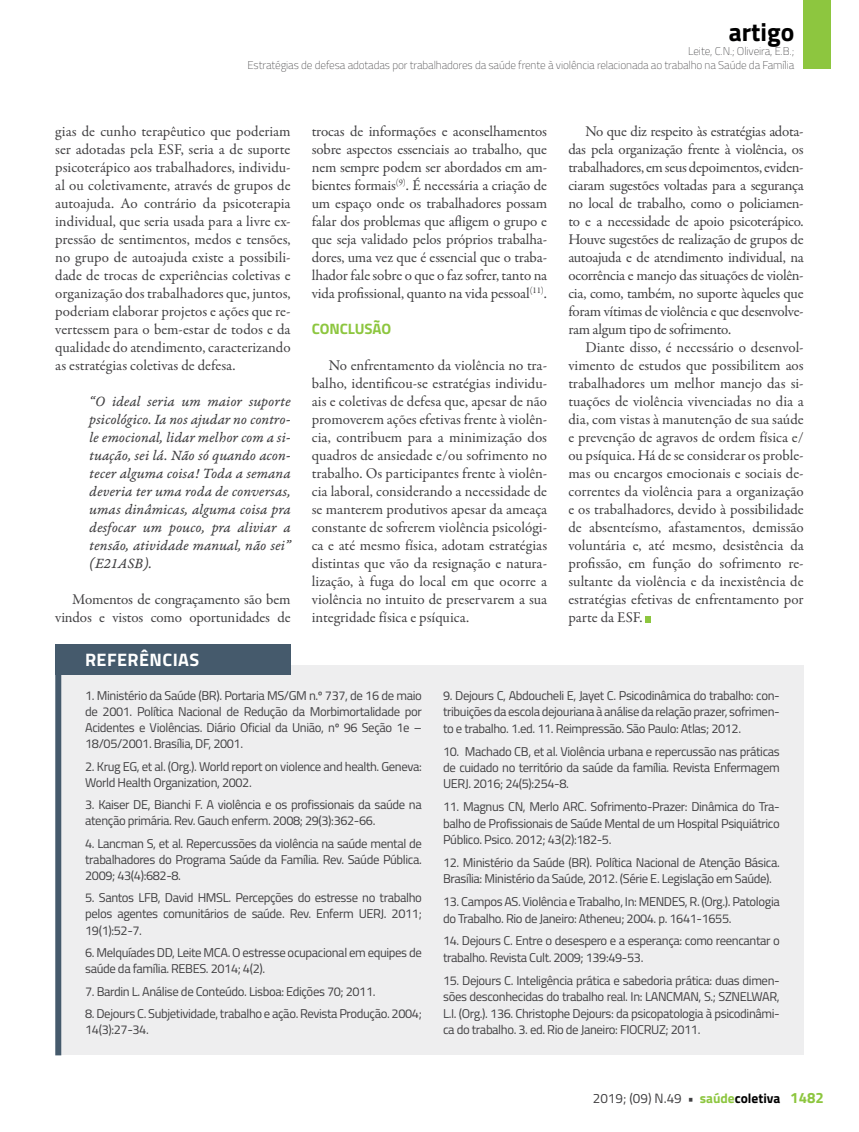
<style>
.page{position:relative;width:859px;height:1132px;background:#fff}
.page>*{position:absolute;margin:0;border:0;box-sizing:border-box;transform-origin:0 0}
.t1{font:700 25.5px "Titillium";color:#000}
.t2{font:700 18px "Titillium";letter-spacing:.025em;color:#fff}
.t3{font:15px/18px "Garamond Premr Pro";letter-spacing:-.01em;color:#414042;text-align:justify}
.t4{font:15px/18px "Garamond Premr Pro It Capt";color:#414042;text-align:justify}
.t5{font:700 15px "Titillium";letter-spacing:-.01em;color:#8dc63f}
.t6{font:13.5px "Titillium";color:#414042}
.t7{font:12.75px/16.4px "Titillium";letter-spacing:-.03em;color:#414042;text-align:justify}
.t8{font:100 11.25px/13.5px "Titillium";letter-spacing:-.01em;color:#414042;text-align:right}
.s1{font-weight:700}
.s2{font-weight:700;color:#8dc63f}
.s3{font-weight:700;color:#000}
.s4{font-weight:700;font-size:15px;color:#8dc63f}
</style>
<div class="page">
<div style="left:804px;top:0;width:27px;height:69px;background:#8dc63f"></div>
<svg style="left:645px;top:616px;width:6px;height:6px"></svg>
<div style="left:61px;top:665px;width:743px;height:389px;background:#eeeeef"></div>
<div style="left:55px;top:643px;width:236px;height:31px;background:#455a6c"></div>
<div style="left:55px;top:656px;width:6px;height:398px;background:#455a6c"></div>
<h1 class="t1" style="left:729px;top:12px;width:67px">artigo</h1>
<p class="t8" style="left:247px;top:44px;width:548px">Leite, C.N.; Oliveira, E.B.;<br>Estratégias de defesa adotadas por trabalhadores da saúde frente à violência relacionada ao trabalho na Saúde da Família</p>
<p class="t3" style="left:55px;top:122px;width:237px">gias de cunho terapêutico que poderiam ser adotadas pela ESF, seria a de suporte psicoterápico aos trabalhadores, individu&shy;al ou coletivamente, através de grupos de autoajuda. Ao contrário da psicoterapia individual, que seria usada para a livre ex&shy;pressão de sentimentos, medos e tensões, no grupo de autoajuda existe a possibili&shy;dade de trocas de experiências coletivas e organização dos trabalhadores que, juntos, poderiam elaborar projetos e ações que re&shy;vertessem para o bem-estar de todos e da qualidade do atendimento, caracterizando as estratégias coletivas de defesa.</p>
<p class="t4" style="left:89px;top:393px;width:203px">“O ideal seria um maior suporte psicológico. Ia nos ajudar no contro&shy;le emocional, lidar melhor com a si&shy;tuação, sei lá. Não só quando acon&shy;tecer alguma coisa! Toda a semana deveria ter uma roda de conversas, umas dinâmicas, alguma coisa pra desfocar um pouco, pra aliviar a tensão, atividade manual, não sei” (E21ASB).</p>
<p class="t3" style="left:55px;top:590px;width:237px;text-align:right">Momentos de congraçamento são bem vindos e vistos como oportunidades de</p>
<p class="t2" style="left:85px;top:645px;width:116px">REFERÊNCIAS</p>
<p class="t3" style="left:312px;top:122px;width:237px">trocas de informações e aconselhamentos sobre aspectos essenciais ao trabalho, que nem sempre podem ser abordados em am&shy;bientes formais<sup>(9)</sup>. É necessária a criação de um espaço onde os trabalhadores possam falar dos problemas que afligem o grupo e que seja validado pelos próprios trabalha&shy;dores, uma vez que é essencial que o traba&shy;lhador fale sobre o que o faz sofrer, tanto na vida profissional, quanto na vida pessoal<sup>(11)</sup>.</p>
<p class="t5" style="left:312px;top:317px;width:81px">CONCLUSÃO</p>
<p class="t3" style="left:312px;top:356px;width:237px;text-indent:17px">No enfrentamento da violência no tra&shy;balho, identificou-se estratégias individu&shy;ais e coletivas de defesa que, apesar de não promoverem ações efetivas frente à violên&shy;cia, contribuem para a minimização dos quadros de ansiedade e/ou sofrimento no trabalho. Os participantes frente à violên&shy;cia laboral, considerando a necessidade de se manterem produtivos apesar da ameaça constante de sofrerem violência psicológi&shy;ca e até mesmo física, adotam estratégias distintas que vão da resignação e natura&shy;lização, à fuga do local em que ocorre a violência no intuito de preservarem a sua integridade física e psíquica.</p>
<p class="t3" style="left:568px;top:122px;width:237px;text-indent:17px">No que diz respeito às estratégias adota&shy;das pela organização frente à violência, os trabalhadores, em seus depoimentos, eviden&shy;ciaram sugestões voltadas para a segurança no local de trabalho, como o policiamen&shy;to e a necessidade de apoio psicoterápico.<br>Houve sugestões de realização de grupos de autoajuda e de atendimento individual, na ocorrência e manejo das situações de violên&shy;cia, como, também, no suporte àqueles que foram vítimas de violência e que desenvolve&shy;ram algum tipo de sofrimento.</p>
<p class="t3" style="left:568px;top:338px;width:237px;text-indent:17px">Diante disso, é necessário o desenvol&shy;vimento de estudos que possibilitem aos trabalhadores um melhor manejo das si&shy;tuações de violência vivenciadas no dia a dia, com vistas à manutenção de sua saúde e prevenção de agravos de ordem física e/ ou psíquica. Há de se considerar os proble&shy;mas ou encargos emocionais e sociais de&shy;correntes da violência para a organização e os trabalhadores, devido à possibilidade de absenteísmo, afastamentos, demissão voluntária e, até mesmo, desistência da profissão, em função do sofrimento re&shy;sultante da violência e da inexistência de estratégias efetivas de enfrentamento por parte da ESF.</p>
<p class="t7" style="left:85px;top:686px;width:338px">1. Ministério da Saúde (BR). Portaria MS/GM n.º 737, de 16 de maio de 2001. Política Nacional de Redução da Morbimortalidade por Acidentes e Violências. Diário Oficial da União, nº 96 Seção 1e – 18/05/2001. Brasília, DF, 2001.</p>
<p class="t7" style="left:85px;top:757px;width:338px">2. Krug EG, et al. (Org.). World report on violence and health. Geneva:<br>World Health Organization, 2002.</p>
<p class="t7" style="left:85px;top:795px;width:338px">3. Kaiser DE, Bianchi F. A violência e os profissionais da saúde na atenção primária. Rev. Gauch enferm. 2008; 29(3):362-66.</p>
<p class="t7" style="left:85px;top:834px;width:338px">4. Lancman S, et al. Repercussões da violência na saúde mental de trabalhadores do Programa Saúde da Família. Rev. Saúde Pública.<br>2009; 43(4):682-8.</p>
<p class="t7" style="left:85px;top:888px;width:338px">5. Santos LFB, David HMSL. Percepções do estresse no trabalho pelos agentes comunitários de saúde. Rev. Enferm UERJ. 2011; 19(1):52-7.</p>
<p class="t7" style="left:85px;top:943px;width:338px">6. Melquíades DD, Leite MCA. O estresse ocupacional em equipes de saúde da família. REBES. 2014; 4(2).</p>
<p class="t7" style="left:85px;top:981px;width:292px">7. Bardin L. Análise de Conteúdo. Lisboa: Edições 70; 2011.</p>
<p class="t7" style="left:85px;top:1004px;width:338px">8. Dejours C. Subjetividade, trabalho e ação. Revista Produção. 2004;<br>14(3):27-34.</p>
<p class="t7" style="left:443px;top:686px;width:338px">9. Dejours C, Abdoucheli E, Jayet C. Psicodinâmica do trabalho: con&shy;tribuições da escola dejouriana à análise da relação prazer, sofrimen&shy;to e trabalho. 1.ed. 11. Reimpressão. São Paulo: Atlas; 2012.</p>
<p class="t7" style="left:443px;top:742px;width:338px">10. Machado CB, et al. Violência urbana e repercussão nas práticas de cuidado no território da saúde da família. Revista Enfermagem UERJ. 2016; 24(5):254-8.</p>
<p class="t7" style="left:443px;top:797px;width:338px">11. Magnus CN, Merlo ARC. Sofrimento-Prazer: Dinâmica do Tra&shy;balho de Profissionais de Saúde Mental de um Hospital Psiquiátrico Público. Psico. 2012; 43(2):182-5.</p>
<p class="t7" style="left:443px;top:853px;width:338px">12. Ministério da Saúde (BR). Política Nacional de Atenção Básica.<br>Brasília: Ministério da Saúde, 2012. (Série E. Legislação em Saúde).</p>
<p class="t7" style="left:443px;top:892px;width:338px">13. Campos AS. Violência e Trabalho, In: MENDES, R. (Org.). Patologia do Trabalho. Rio de Janeiro: Atheneu; 2004. p. 1641-1655.</p>
<p class="t7" style="left:443px;top:931px;width:338px">14. Dejours C. Entre o desespero e a esperança: como reencantar o trabalho. Revista Cult. 2009; 139:49-53.</p>
<p class="t7" style="left:443px;top:971px;width:338px">15. Dejours C. Inteligência prática e sabedoria prática: duas dimen&shy;sões desconhecidas do trabalho real. In: LANCMAN, S.; SZNELWAR, L.I. (Org.). 136. Christophe Dejours: da psicopatologia à psicodinâmi&shy;ca do trabalho. 3. ed. Rio de Janeiro: FIOCRUZ; 2011.</p>
<p class="t6" style="left:593px;top:1087px;width:233px">2019; (09) N.49 <span class="s1">•</span> <span class="s2">saúde</span><span class="s3">coletiva</span> <span class="s4">1482</span></p>
</div>
